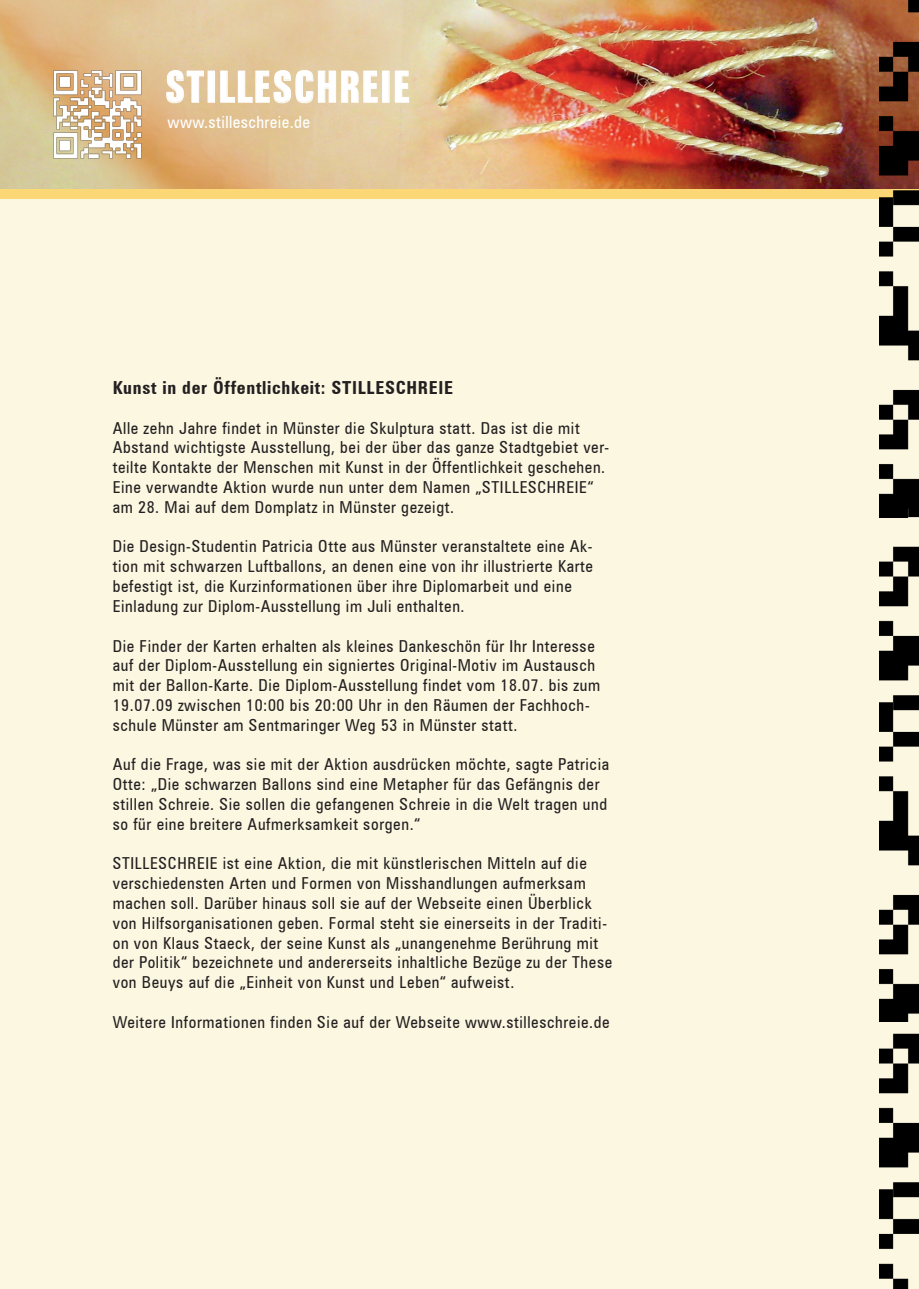
<style>
.page{position:relative;width:919px;height:1289px;background:#fff}
.page>*{position:absolute;margin:0;border:0;box-sizing:border-box;transform-origin:0 0}
.t1{font:700 extra-condensed 43.2px "Zurich BT";letter-spacing:.04em;color:#fff}
.t2{font:700 condensed 18px "Zurich BT";letter-spacing:.04em;color:#231f20}
.t3{font:condensed 16.8px "Zurich BT";letter-spacing:.025em;color:#fff}
.t4{font:condensed 16.5px/19.8px "Zurich BT";letter-spacing:.04em;color:#231f20}
</style>
<div class="page">
<div style="left:0;top:0;width:918px;height:1288px;background:#fbf7e1"></div>
<img style="left:0;top:0;width:879px;height:189px">
<svg style="left:166px;top:70px;width:38px;height:33px"></svg>
<div style="left:208px;top:71px;width:7px;height:31px;border:1px solid #fff"></div>
<svg style="left:220px;top:70px;width:157px;height:33px;background:#e7d2ae"></svg>
<div style="left:382px;top:71px;width:7px;height:31px;border:1px solid #fff"></div>
<svg style="left:395px;top:71px;width:14px;height:31px"></svg>
<img style="left:879px;top:724px;width:39px;height:268px">
<img style="left:879px;top:517px;width:39px;height:207px">
<div style="left:0;top:189px;width:918px;height:10px;background:#fcd775"></div>
<img style="left:879px;top:219px;width:39px;height:298px">
<img style="left:879px;top:0;width:39px;height:219px">
<img style="left:879px;top:1211px;width:39px;height:77px">
<img style="left:879px;top:992px;width:39px;height:219px">
<img style="left:50px;top:67px;width:96px;height:96px">
<p class="t1" style="left:165px;top:62px;width:246px">STILLESCHREIE</p>
<p class="t3" style="left:168px;top:112px;width:144px">www.stilleschreie.de</p>
<p class="t2" style="left:113px;top:376px;width:342px">Kunst in der Öffentlichkeit: STILLESCHREIE</p>
<p class="t4" style="left:113px;top:418px;width:498px">Alle zehn Jahre findet in Münster die Skulptura statt. Das ist die mit Abstand wichtigste Ausstellung, bei der über das ganze Stadtgebiet ver&shy;teilte Kontakte der Menschen mit Kunst in der Öffentlichkeit geschehen.<br>Eine verwandte Aktion wurde nun unter dem Namen „STILLESCHREIE“ am 28. Mai auf dem Domplatz in Münster gezeigt.</p>
<p class="t4" style="left:113px;top:536px;width:481px">Die Design-Studentin Patricia Otte aus Münster veranstaltete eine Ak&shy;tion mit schwarzen Luftballons, an denen eine von ihr illustrierte Karte befestigt ist, die Kurzinformationen über ihre Diplomarbeit und eine Einladung zur Diplom-Ausstellung im Juli enthalten.</p>
<p class="t4" style="left:113px;top:635px;width:489px">Die Finder der Karten erhalten als kleines Dankeschön für Ihr Interesse auf der Diplom-Ausstellung ein signiertes Original-Motiv im Austausch mit der Ballon-Karte. Die Diplom-Ausstellung findet vom 18.07. bis zum 19.07.09 zwischen 10:00 bis 20:00 Uhr in den Räumen der Fachhoch&shy;schule Münster am Sentmaringer Weg 53 in Münster statt.</p>
<p class="t4" style="left:113px;top:754px;width:498px">Auf die Frage, was sie mit der Aktion ausdrücken möchte, sagte Patricia Otte: „Die schwarzen Ballons sind eine Metapher für das Gefängnis der stillen Schreie. Sie sollen die gefangenen Schreie in die Welt tragen und so für eine breitere Aufmerksamkeit sorgen.“</p>
<p class="t4" style="left:113px;top:853px;width:501px">STILLESCHREIE ist eine Aktion, die mit künstlerischen Mitteln auf die verschiedensten Arten und Formen von Misshandlungen aufmerksam machen soll. Darüber hinaus soll sie auf der Webseite einen Überblick von Hilfsorganisationen geben. Formal steht sie einerseits in der Traditi&shy;on von Klaus Staeck, der seine Kunst als „unangenehme Berührung mit der Politik“ bezeichnete und andererseits inhaltliche Bezüge zu der These von Beuys auf die „Einheit von Kunst und Leben“ aufweist.</p>
<p class="t4" style="left:113px;top:1012px;width:498px">Weitere Informationen finden Sie auf der Webseite www.stilleschreie.de</p>
</div>
